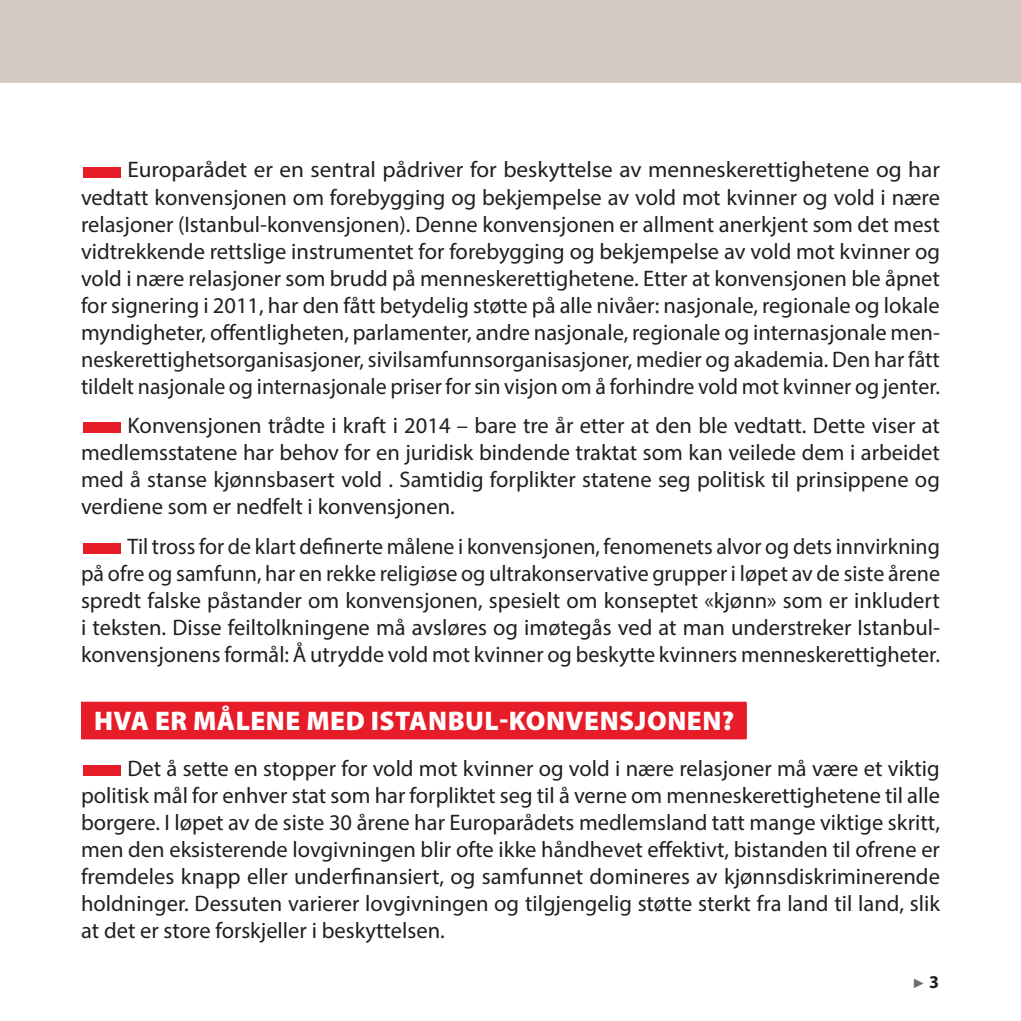
<style>
.page{position:relative;width:1021px;height:1021px;background:#fff}
.page>*{position:absolute;margin:0;border:0;box-sizing:border-box;transform-origin:0 0}
.t1{font:900 27px "Myriad Pro";letter-spacing:.02em;color:#fff}
.t2{font:22.5px/27px "Myriad Pro";color:#231f20;text-align:justify}
.t3{font:13.5px "Arial";color:#6c6d70}
.s1{color:#e71c29}
.s2{font-family:"Myriad Pro";font-weight:700;font-size:18px;color:#231f20}
</style>
<div class="page">
<div style="left:81px;top:703px;width:665px;height:36px;background:#e71c29"></div>
<div style="left:81px;top:701px;width:665px;height:36px;background:#e71c29"></div>
<div style="left:0;top:0;width:1020px;height:83px;background:#d4cac1"></div>
<p class="t2" style="left:81px;top:156px;width:860px"><span class="s1">■</span>Europarådet er en sentral pådriver for beskyttelse av menneskerettighetene og har vedtatt konvensjonen om forebygging og bekjempelse av vold mot kvinner og vold i nære relasjoner (Istanbul-konvensjonen). Denne konvensjonen er allment anerkjent som det mest vidtrekkende rettslige instrumentet for forebygging og bekjempelse av vold mot kvinner og vold i nære relasjoner som brudd på menneskerettighetene. Etter at konvensjonen ble åpnet for signering i 2011, har den fått betydelig støtte på alle nivåer: nasjonale, regionale og lokale myndigheter, offentligheten, parlamenter, andre nasjonale, regionale og internasjonale men&shy;neskerettighetsorganisasjoner, sivilsamfunnsorganisasjoner, medier og akademia. Den har fått tildelt nasjonale og internasjonale priser for sin visjon om å forhindre vold mot kvinner og jenter.</p>
<p class="t2" style="left:81px;top:412px;width:860px"><span class="s1">■</span>Konvensjonen trådte i kraft i 2014 – bare tre år etter at den ble vedtatt. Dette viser at medlemsstatene har behov for en juridisk bindende traktat som kan veilede dem i arbeidet med å stanse kjønnsbasert vold . Samtidig forplikter statene seg politisk til prinsippene og verdiene som er nedfelt i konvensjonen.</p>
<p class="t2" style="left:81px;top:533px;width:860px"><span class="s1">■</span>Til tross for de klart definerte målene i konvensjonen, fenomenets alvor og dets innvirkning på ofre og samfunn, har en rekke religiøse og ultrakonservative grupper i løpet av de siste årene spredt falske påstander om konvensjonen, spesielt om konseptet «kjønn» som er inkludert i teksten. Disse feiltolkningene må avsløres og imøtegås ved at man understreker Istanbul&shy;konvensjonens formål: Å utrydde vold mot kvinner og beskytte kvinners menneskerettigheter.</p>
<p class="t1" style="left:94px;top:702px;width:641px">HVA ER MÅLENE MED ISTANBUL-KONVENSJONEN?</p>
<p class="t2" style="left:81px;top:754px;width:860px"><span class="s1">■</span>Det å sette en stopper for vold mot kvinner og vold i nære relasjoner må være et viktig politisk mål for enhver stat som har forpliktet seg til å verne om menneskerettighetene til alle borgere. I løpet av de siste 30 årene har Europarådets medlemsland tatt mange viktige skritt, men den eksisterende lovgivningen blir ofte ikke håndhevet effektivt, bistanden til ofrene er fremdeles knapp eller underfinansiert, og samfunnet domineres av kjønnsdiskriminerende holdninger. Dessuten varierer lovgivningen og tilgjengelig støtte sterkt fra land til land, slik at det er store forskjeller i beskyttelsen.</p>
<p class="t3" style="left:912px;top:974px;width:28px">► <span class="s2">3</span></p>
</div>
